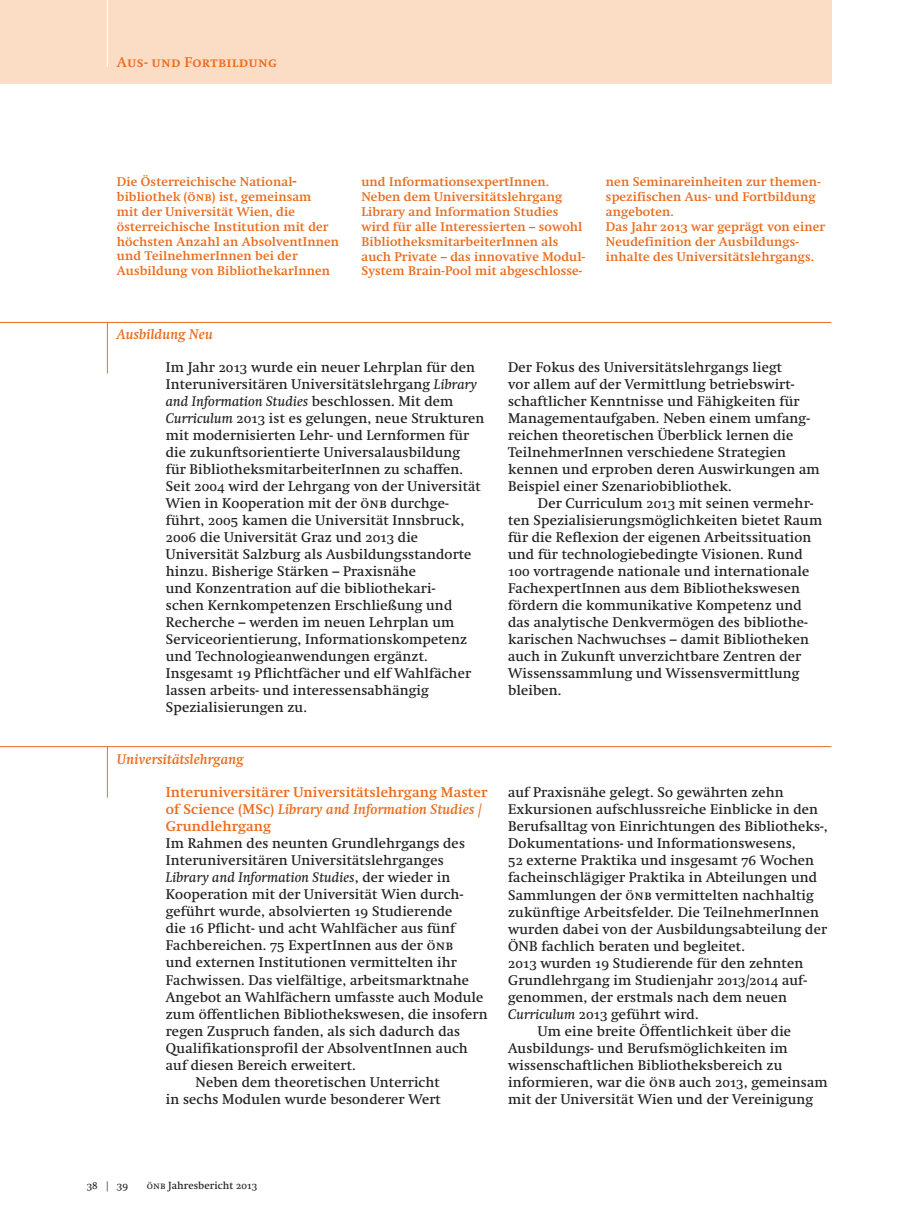
<style>
.page{position:relative;width:910px;height:1212px;background:#fff}
.page>*{position:absolute;margin:0;border:0;box-sizing:border-box;transform-origin:0 0}
.t1{font:13.8px/17px "Swift";letter-spacing:.01em;color:#231f20}
.t2{font:700 13.8px/17px "Swift";letter-spacing:.01em;color:#ea6d1f}
.t3{font:italic 13.8px "Swift";letter-spacing:.01em;color:#231f20}
.t4{font:italic 700 13.8px "Swift";letter-spacing:.01em;color:#ea6d1f}
.t5{font:700 13.8px "Swift SC Os F";letter-spacing:.02em;color:#ea6d1f}
.t6{font:700 12.3px/14.9px "Swift";letter-spacing:.01em;color:#ea6d1f}
.t7{font:10.2px "Swift";letter-spacing:.01em;color:#231f20}
.t8{font:10.2px "Swift SC Os F";color:#231f20}
.s1{font-family:"Swift SC Os F"}
.s2{font-style:italic}
.s3{font-family:"Swift Book SC Os F"}
.s4{font-style:normal}
.s5{font-family:"Swift"}
</style>
<div class="page">
<div style="left:0;top:0;width:831px;height:84px;background:#fbddc5"></div>
<hr style="left:107px;top:0;width:1px;height:67px;background:#fff">
<hr style="left:0;top:322px;width:831px;height:1px;background:#ea6d1f">
<hr style="left:107px;top:322px;width:1px;height:51px;background:#ea6d1f">
<hr style="left:0;top:746px;width:831px;height:1px;background:#ea6d1f">
<hr style="left:107px;top:747px;width:1px;height:51px;background:#ea6d1f">
<p class="t5" style="left:117px;top:54px;width:162px">Aus- und Fortbildung</p>
<p class="t6" style="left:117px;top:174px;width:224px">Die Österreichische National&shy;bibliothek <span class="s1">(önb)</span> ist, gemeinsam<br>mit der Universität Wien, die österreichische Institution mit der höchsten Anzahl an AbsolventInnen und TeilnehmerInnen bei der Ausbildung von BibliothekarInnen</p>
<p class="t6" style="left:361px;top:174px;width:225px">und InformationsexpertInnen.<br>Neben dem Universitätslehrgang Library and Information Studies wird für alle Interessierten – sowohl BibliotheksmitarbeiterInnen als auch Private – das innovative Modul-System Brain-Pool mit abgeschlosse-</p>
<p class="t6" style="left:606px;top:174px;width:221px">nen Seminareinheiten zur themen&shy;spezifischen Aus- und Fortbildung angeboten.<br>Das Jahr <span class="s1">2013</span> war geprägt von einer<br>Neudefinition der Ausbildungs&shy;inhalte des Universitätslehrgangs.</p>
<p class="t4" style="left:117px;top:327px;width:97px">Ausbildung Neu</p>
<p class="t1" style="left:166px;top:359px;width:320px">Im Jahr <span class="s1">2013</span> wurde ein neuer Lehrplan für den Interuniversitären Universitätslehrgang <span class="s2">Library and Information Studies</span> beschlossen. Mit dem <span class="s2">Curriculum</span> <span class="s1">2013</span> ist es gelungen, neue Strukturen mit modernisierten Lehr- und Lernformen für die zukunftsorientierte Universalausbildung<br>für BibliotheksmitarbeiterInnen zu schaffen.<br>Seit <span class="s1">2004</span> wird der Lehrgang von der Universität Wien in Kooperation mit der <span class="s3">önb</span> durchge&shy;führt, <span class="s1">2005</span> kamen die Universität Innsbruck, <span class="s1">2006</span> die Universität Graz und <span class="s1">2013</span> die Universität Salzburg als Ausbildungsstandorte hinzu. Bisherige Stärken – Praxisnähe<br>und Konzentration auf die bibliothekari-<br>schen Kernkompetenzen Erschließung und Recherche – werden im neuen Lehrplan um Serviceorientierung, Informationskompetenz und Technologieanwendungen ergänzt.<br>Insgesamt <span class="s1">19</span> Pflichtfächer und elf Wahlfächer lassen arbeits- und interessensabhängig Spezialisierungen zu.</p>
<p class="t1" style="left:508px;top:359px;width:313px">Der Fokus des Universitätslehrgangs liegt<br>vor allem auf der Vermittlung betriebswirt&shy;schaftlicher Kenntnisse und Fähigkeiten für Managementaufgaben. Neben einem umfang&shy;reichen theoretischen Überblick lernen die TeilnehmerInnen verschiedene Strategien kennen und erproben deren Auswirkungen am Beispiel einer Szenariobibliothek.</p>
<p class="t1" style="left:508px;top:495px;width:316px;text-indent:30px">Der Curriculum <span class="s1">2013</span> mit seinen vermehr&shy;ten Spezialisierungsmöglichkeiten bietet Raum für die Reflexion der eigenen Arbeitssituation und für technologiebedingte Visionen. Rund <span class="s1">100</span> vortragende nationale und internationale FachexpertInnen aus dem Bibliothekswesen fördern die kommunikative Kompetenz und das analytische Denkvermögen des bibliothe&shy;karischen Nachwuchses – damit Bibliotheken auch in Zukunft unverzichtbare Zentren der Wissenssammlung und Wissensvermittlung bleiben.</p>
<p class="t4" style="left:117px;top:751px;width:128px">Universitätslehrgang</p>
<p class="t2" style="left:166px;top:784px;width:323px">Interuniversitärer Universitätslehrgang Master of Science (MSc) <span class="s2">Library and Information Studies</span> /<br>Grundlehrgang</p>
<p class="t1" style="left:166px;top:835px;width:301px">Im Rahmen des neunten Grundlehrgangs des</p>
<p class="t1" style="left:166px;top:852px;width:279px">Interuniversitären Universitätslehrganges</p>
<p class="t3" style="left:166px;top:869px;width:286px">Library and Information Studies<span class="s4">, der wieder in</span></p>
<p class="t1" style="left:166px;top:886px;width:299px">Kooperation mit der Universität Wien durch-</p>
<p class="t1" style="left:166px;top:903px;width:288px">geführt wurde, absolvierten <span class="s1">19</span> Studierende</p>
<p class="t1" style="left:166px;top:920px;width:291px">die <span class="s1">16</span> Pflicht- und acht Wahlfächer aus fünf</p>
<p class="t1" style="left:166px;top:937px;width:289px">Fachbereichen. <span class="s1">75</span> ExpertInnen aus der <span class="s3">önb</span></p>
<p class="t1" style="left:166px;top:954px;width:293px">und externen Institutionen vermittelten ihr</p>
<p class="t1" style="left:166px;top:971px;width:305px">Fachwissen. Das vielfältige, arbeitsmarktnahe</p>
<p class="t1" style="left:166px;top:988px;width:319px">Angebot an Wahlfächern umfasste auch Module</p>
<p class="t1" style="left:166px;top:1005px;width:323px">zum öffentlichen Bibliothekswesen, die insofern</p>
<p class="t1" style="left:166px;top:1022px;width:296px">regen Zuspruch fanden, als sich dadurch das</p>
<p class="t1" style="left:166px;top:1039px;width:304px">Qualifikationsprofil der AbsolventInnen auch</p>
<p class="t1" style="left:166px;top:1056px;width:191px">auf diesen Bereich erweitert.</p>
<p class="t1" style="left:196px;top:1073px;width:246px">Neben dem theoretischen Unterricht</p>
<p class="t1" style="left:166px;top:1090px;width:276px">in sechs Modulen wurde besonderer Wert</p>
<p class="t1" style="left:508px;top:784px;width:277px">auf Praxisnähe gelegt. So gewährten zehn</p>
<p class="t1" style="left:508px;top:801px;width:311px">Exkursionen aufschlussreiche Einblicke in den</p>
<p class="t1" style="left:508px;top:818px;width:321px">Berufsalltag von Einrichtungen des Bibliotheks-,</p>
<p class="t1" style="left:508px;top:835px;width:289px">Dokumentations- und Informationswesens,</p>
<p class="t1" style="left:508px;top:852px;width:307px"><span class="s1">52</span> externe Praktika und insgesamt <span class="s1">76</span> Wochen</p>
<p class="t1" style="left:508px;top:869px;width:310px">facheinschlägiger Praktika in Abteilungen und</p>
<p class="t1" style="left:508px;top:886px;width:307px">Sammlungen der <span class="s3">önb</span> vermittelten nachhaltig</p>
<p class="t1" style="left:508px;top:903px;width:312px">zukünftige Arbeitsfelder. Die TeilnehmerInnen</p>
<p class="t1" style="left:508px;top:920px;width:320px">wurden dabei von der Ausbildungsabteilung der</p>
<p class="t1" style="left:508px;top:937px;width:238px">ÖNB fachlich beraten und begleitet.</p>
<p class="t1" style="left:508px;top:954px;width:297px"><span class="s1">2013</span> wurden <span class="s1">19</span> Studierende für den zehnten</p>
<p class="t1" style="left:508px;top:971px;width:300px">Grundlehrgang im Studienjahr <span class="s1">2013</span>/<span class="s1">2014</span> auf-</p>
<p class="t1" style="left:508px;top:988px;width:280px">genommen, der erstmals nach dem neuen</p>
<p class="t1" style="left:508px;top:1005px;width:192px"><span class="s2">Curriculum</span> <span class="s1">2013</span> geführt wird.</p>
<p class="t1" style="left:538px;top:1022px;width:255px">Um eine breite Öffentlichkeit über die</p>
<p class="t1" style="left:508px;top:1039px;width:281px">Ausbildungs- und Berufsmöglichkeiten im</p>
<p class="t1" style="left:508px;top:1056px;width:276px">wissenschaftlichen Bibliotheksbereich zu</p>
<p class="t1" style="left:508px;top:1073px;width:321px">informieren, war die <span class="s3">önb</span> auch <span class="s1">2013</span>, gemeinsam</p>
<p class="t1" style="left:508px;top:1090px;width:306px">mit der Universität Wien und der Vereinigung</p>
<p class="t8" style="left:87px;top:1179px;width:43px">38 <span class="s5">|</span> 39</p>
<p class="t7" style="left:147px;top:1179px;width:112px"><span class="s1">önb</span> Jahresbericht <span class="s1">2013</span></p>
</div>
